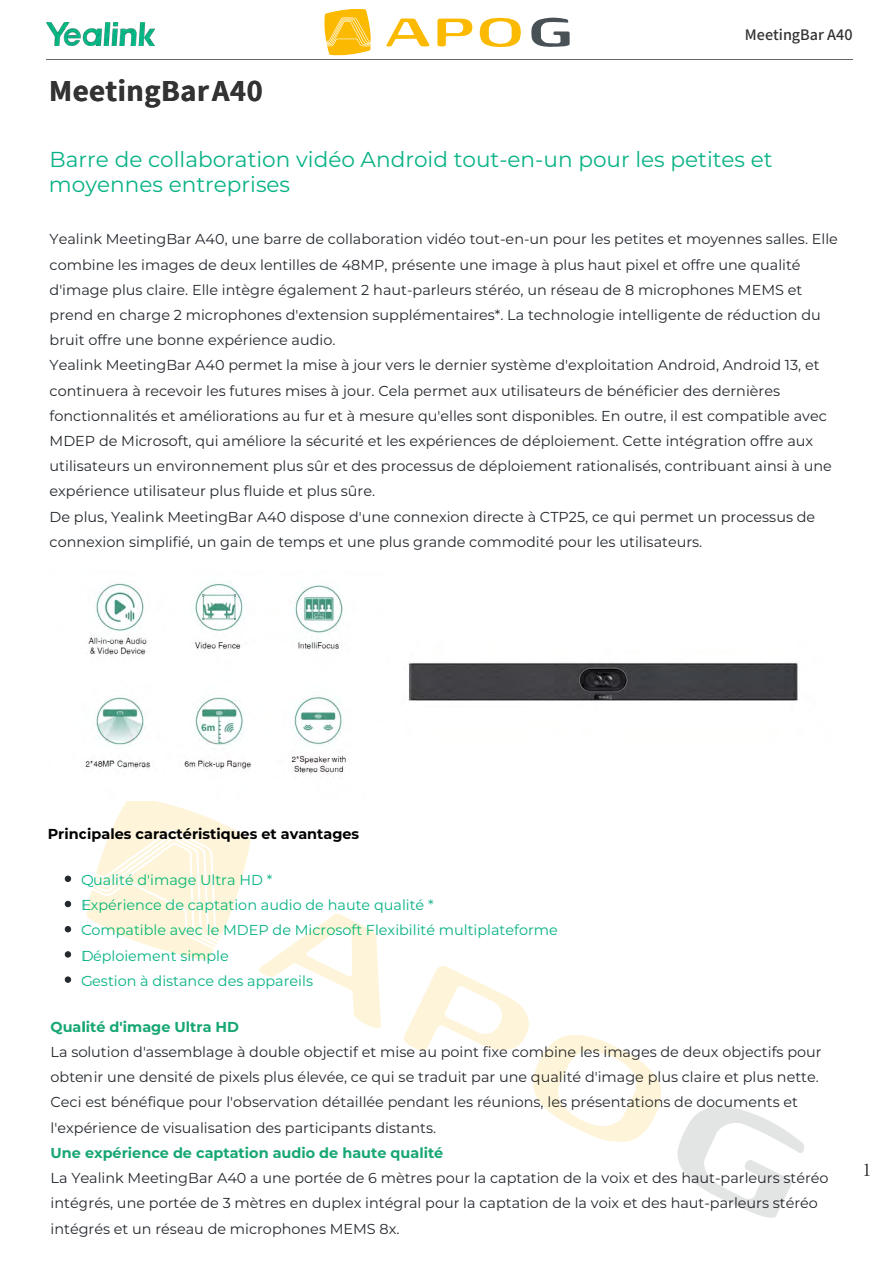
<style>
.page{position:relative;width:893px;height:1263px;background:#fff}
.page>*{position:absolute;margin:0;border:0;box-sizing:border-box;transform-origin:0 0}
.t1{font:700 27px "Noto Sans CJ Ksc";letter-spacing:.025em;color:#333}
.t2{font:21.6px/26px "Montserrat";color:#08b285}
.t3{font:18px "Sim Sun";color:#000}
.t4{font:14.4px/25.2px "Montserrat";color:#24292e}
.t5{font:14.4px/25.2px "Montserrat";color:#08b285}
.t6{font:700 14.4px "Montserrat";color:#16a772}
.t7{font:700 14.4px "Montserrat";color:#000}
.t8{font:500 14.4px "Noto Sans CJ Ksc";color:#333}
</style>
<div class="page">
<img style="left:85px;top:581px;width:713px;height:193px">
<svg style="left:65px;top:876px;width:6px;height:6px"></svg>
<svg style="left:65px;top:901px;width:6px;height:6px"></svg>
<svg style="left:65px;top:926px;width:6px;height:6px"></svg>
<svg style="left:65px;top:951px;width:6px;height:6px"></svg>
<div style="left:65px;top:976px;width:6px;height:7px;border:1px solid #24292e;border-radius:50%"></div>
<hr style="left:46px;top:59px;width:807px;height:1px;background:#666">
<img style="left:46px;top:23px;width:108px;height:22px">
<svg style="left:677px;top:1106px;width:127px;height:112px"></svg>
<svg style="left:86px;top:801px;width:295px;height:228px"></svg>
<svg style="left:403px;top:966px;width:258px;height:176px"></svg>
<svg style="left:324px;top:8px;width:47px;height:48px"></svg>
<svg style="left:531px;top:17px;width:39px;height:30px"></svg>
<svg style="left:386px;top:18px;width:44px;height:29px"></svg>
<svg style="left:437px;top:17px;width:84px;height:30px"></svg>
<h1 class="t1" style="left:49px;top:77px;width:215px">MeetingBar A40</h1>
<p class="t8" style="left:745px;top:27px;width:109px">MeetingBar A40</p>
<h2 class="t2" style="left:49px;top:145px;width:725px">Barre de collaboration vidéo Android tout-en-un pour les petites et moyennes entreprises</h2>
<p class="t4" style="left:50px;top:226px;width:790px">Yealink MeetingBar A40, une barre de collaboration vidéo tout-en-un pour les petites et moyennes salles. Elle combine les images de deux lentilles de 48MP, présente une image à plus haut pixel et offre une qualité d'image plus claire. Elle intègre également 2 haut-parleurs stéréo, un réseau de 8 microphones MEMS et prend en charge 2 microphones d'extension supplémentaires*. La technologie intelligente de réduction du bruit offre une bonne expérience audio.<br>Yealink MeetingBar A40 permet la mise à jour vers le dernier système d'exploitation Android, Android 13, et continuera à recevoir les futures mises à jour. Cela permet aux utilisateurs de bénéficier des dernières fonctionnalités et améliorations au fur et à mesure qu'elles sont disponibles. En outre, il est compatible avec MDEP de Microsoft, qui améliore la sécurité et les expériences de déploiement. Cette intégration offre aux utilisateurs un environnement plus sûr et des processus de déploiement rationalisés, contribuant ainsi à une expérience utilisateur plus fluide et plus sûre.<br>De plus, Yealink MeetingBar A40 dispose d'une connexion directe à CTP25, ce qui permet un processus de connexion simplifié, un gain de temps et une plus grande commodité pour les utilisateurs.</p>
<p class="t7" style="left:48px;top:823px;width:313px">Principales caractéristiques et avantages</p>
<p class="t5" style="left:81px;top:867px;width:478px">Qualité d'image Ultra HD *<br>Expérience de captation audio de haute qualité *<br>Compatible avec le MDEP de Microsoft Flexibilité multiplateforme Déploiement simple<br>Gestion à distance des appareils</p>
<p class="t6" style="left:51px;top:1016px;width:190px">Qualité d'image Ultra HD</p>
<p class="t4" style="left:51px;top:1039px;width:773px">La solution d'assemblage à double objectif et mise au point fixe combine les images de deux objectifs pour obtenir une densité de pixels plus élevée, ce qui se traduit par une qualité d'image plus claire et plus nette.<br>Ceci est bénéfique pour l'observation détaillée pendant les réunions, les présentations de documents et l'expérience de visualisation des participants distants.</p>
<p class="t6" style="left:51px;top:1142px;width:394px">Une expérience de captation audio de haute qualité</p>
<p class="t4" style="left:51px;top:1165px;width:779px">La Yealink MeetingBar A40 a une portée de 6 mètres pour la captation de la voix et des haut-parleurs stéréo intégrés, une portée de 3 mètres en duplex intégral pour la captation de la voix et des haut-parleurs stéréo intégrés et un réseau de microphones MEMS 8x.</p>
<p class="t3" style="left:862px;top:1159px;width:11px">1</p>
</div>
